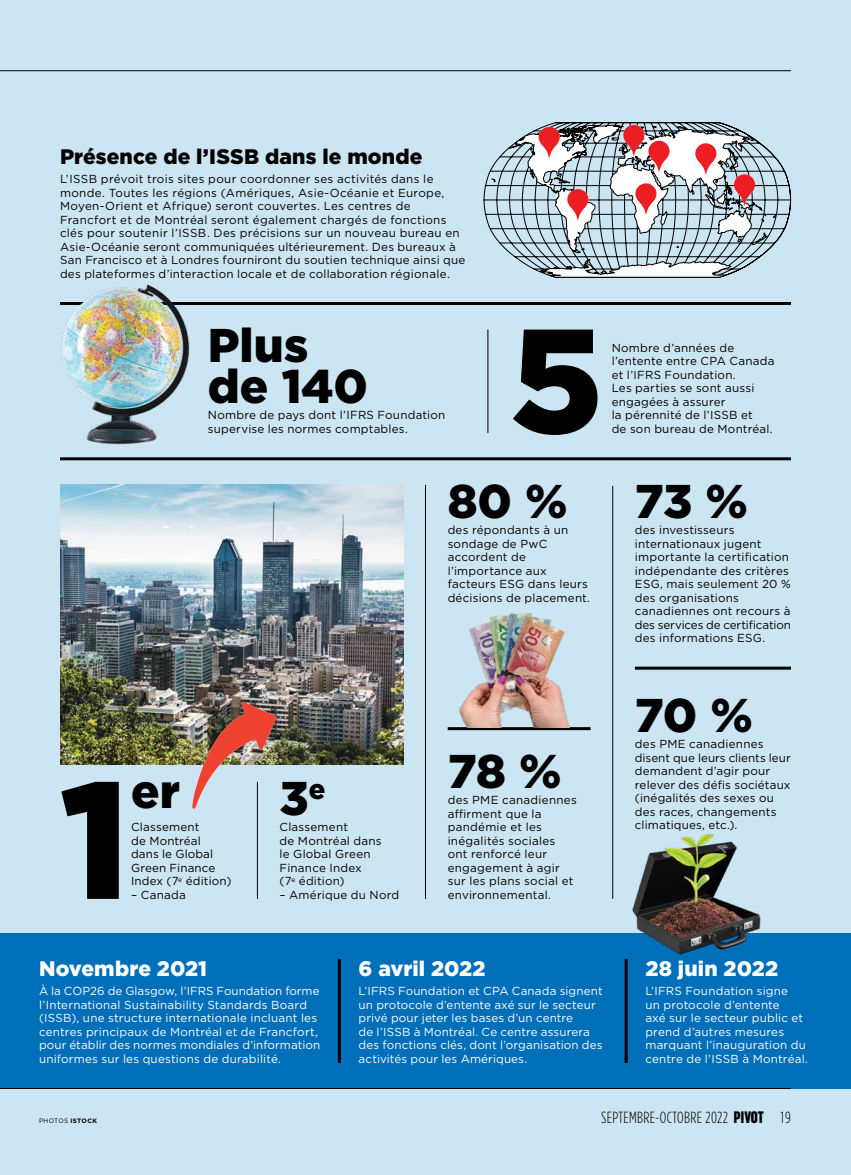
<style>
.page{position:relative;width:851px;height:1175px;background:#fff}
.page>*{position:absolute;margin:0;border:0;box-sizing:border-box;transform-origin:0 0}
.t1{font:900 165.9px "Gotham";color:#000}
.t2{font:900 147.6px "Gotham";color:#000}
.t3{font:900 47.25px/40.5px "Gotham";letter-spacing:-.005em;color:#000}
.t4{font:900 21px "Gotham";letter-spacing:.005em;color:#fff}
.t5{font:900 21px "Gotham";letter-spacing:.005em;color:#000}
.t6{font:300 16.2px "Gotham Condensed";letter-spacing:.02em;color:#000}
.t7{font:11.7px/13.5px "Gotham";letter-spacing:.02em;color:#000}
.t8{font:11.7px/13.5px "Gotham";letter-spacing:.01em;color:#fff}
.t9{font:6.3px "Gotham";letter-spacing:.045em;color:#000}
.s1{font-weight:700}
.s2{font-family:"Sharp Grotesk Bold 14";font-weight:400}
</style>
<div class="page">
<div style="left:0;top:0;width:850px;height:1174px;background:#cbe5f2"></div>
<hr style="left:0;top:70px;width:790px;height:1px;background:#000">
<div style="left:0;top:933px;width:850px;height:155px;background:#006fba"></div>
<hr style="left:60px;top:302px;width:730px;height:3px;background:#000">
<hr style="left:60px;top:457px;width:730px;height:3px;background:#000">
<hr style="left:447px;top:727px;width:143px;height:3px;background:#000">
<hr style="left:635px;top:666px;width:155px;height:3px;background:#000">
<hr style="left:257px;top:782px;width:1px;height:116px;background:#000">
<hr style="left:425px;top:484px;width:1px;height:414px;background:#000">
<hr style="left:487px;top:329px;width:1px;height:104px;background:#000">
<hr style="left:612px;top:486px;width:1px;height:412px;background:#000">
<hr style="left:0;top:1088px;width:790px;height:1px;background:#000">
<hr style="left:338px;top:959px;width:3px;height:104px;background:#000">
<hr style="left:624px;top:959px;width:3px;height:104px;background:#000">
<img style="left:60px;top:484px;width:343px;height:280px">
<img style="left:61px;top:284px;width:129px;height:161px">
<img style="left:459px;top:613px;width:111px;height:114px">
<img style="left:612px;top:832px;width:149px;height:128px">
<svg style="left:483px;top:122px;width:308px;height:119px"></svg>
<svg style="left:491px;top:124px;width:286px;height:154px"></svg>
<svg style="left:538px;top:127px;width:21px;height:31px"></svg>
<svg style="left:567px;top:189px;width:21px;height:32px"></svg>
<svg style="left:695px;top:143px;width:21px;height:32px"></svg>
<svg style="left:734px;top:174px;width:21px;height:32px"></svg>
<svg style="left:623px;top:125px;width:46px;height:47px;background:#c27c80"></svg>
<svg style="left:635px;top:183px;width:21px;height:32px"></svg>
<img style="left:192px;top:701px;width:84px;height:108px">
<p class="t5" style="left:60px;top:142px;width:364px">Présence de l’ISSB dans le monde</p>
<p class="t7" style="left:60px;top:172px;width:407px">L’ISSB prévoit trois sites pour coordonner ses activités dans le monde. Toutes les régions (Amériques, Asie-Océanie et Europe, Moyen-Orient et Afrique) seront couvertes. Les centres de Francfort et de Montréal seront également chargés de fonctions clés pour soutenir l’ISSB. Des précisions sur un nouveau bureau en Asie-Océanie seront communiquées ultérieurement. Des bureaux à San Francisco et à Londres fourniront du soutien technique ainsi que des plateformes d’interaction locale et de collaboration régionale.</p>
<p class="t3" style="left:208px;top:325px;width:162px">Plus de 140</p>
<p class="t7" style="left:208px;top:408px;width:239px">Nombre de pays dont l’IFRS Foundation supervise les normes comptables.</p>
<p class="t2" style="left:510px;top:279px;width:94px">5</p>
<p class="t7" style="left:611px;top:341px;width:164px">Nombre d’années de l’entente entre CPA Canada et l’IFRS Foundation.<br>Les parties se sont aussi engagées à assurer<br>la pérennité de l’ISSB et<br>de son bureau de Montréal.</p>
<p class="t3" style="left:447px;top:480px;width:121px">80 %</p>
<p class="t7" style="left:447px;top:523px;width:144px">des répondants à un sondage de PwC accordent de l’importance aux facteurs ESG dans leurs décisions de placement.</p>
<p class="t3" style="left:635px;top:480px;width:115px">73 %</p>
<p class="t7" style="left:635px;top:523px;width:157px">des investisseurs internationaux jugent importante la certification indépendante des critères<br>ESG, mais seulement 20 % des organisations canadiennes ont recours à des services de certification des informations ESG.</p>
<p class="t1" style="left:60px;top:725px;width:72px">1</p>
<p class="t3" style="left:131px;top:770px;width:50px">er</p>
<p class="t7" style="left:131px;top:820px;width:102px">Classement<br>de Montréal<br>dans le Global<br>Green Finance<br>Index (7<sup>e</sup> édition)</p>
<p class="t7" style="left:131px;top:887px;width:56px">– Canada</p>
<p class="t3" style="left:279px;top:777px;width:48px">3<sup>e</sup></p>
<p class="t7" style="left:279px;top:820px;width:103px">Classement<br>de Montréal dans le Global Green<br>Finance Index<br>(7<sup>e</sup> édition)</p>
<p class="t7" style="left:279px;top:887px;width:121px">– Amérique du Nord</p>
<p class="t3" style="left:447px;top:750px;width:115px">78 %</p>
<p class="t7" style="left:447px;top:793px;width:131px">des PME canadiennes affirment que la pandémie et les inégalités sociales ont renforcé leur engagement à agir sur les plans social et environnemental.</p>
<p class="t3" style="left:635px;top:694px;width:119px">70 %</p>
<p class="t7" style="left:635px;top:737px;width:157px">des PME canadiennes disent que leurs clients leur demandent d’agir pour relever des défis sociétaux (inégalités des sexes ou des races, changements climatiques, etc.).</p>
<p class="t4" style="left:39px;top:954px;width:170px">Novembre 2021</p>
<p class="t8" style="left:39px;top:984px;width:283px">À la COP26 de Glasgow, l’IFRS Foundation forme l’International Sustainability Standards Board (ISSB), une structure internationale incluant les centres principaux de Montréal et de Francfort, pour établir des normes mondiales d’information uniformes sur les questions de durabilité.</p>
<p class="t4" style="left:358px;top:954px;width:129px">6 avril 2022</p>
<p class="t8" style="left:358px;top:984px;width:245px">L’IFRS Foundation et CPA Canada signent un protocole d’entente axé sur le secteur privé pour jeter les bases d’un centre<br>de l’ISSB à Montréal. Ce centre assurera des fonctions clés, dont l’organisation des activités pour les Amériques.</p>
<p class="t4" style="left:645px;top:954px;width:134px">28 juin 2022</p>
<p class="t8" style="left:645px;top:984px;width:164px">L’IFRS Foundation signe<br>un protocole d’entente<br>axé sur le secteur public et prend d’autres mesures marquant l’inauguration du centre de l’ISSB à Montréal.</p>
<p class="t9" style="left:39px;top:1116px;width:59px">PHOTOS <span class="s1">ISTOCK</span></p>
<h3 class="t6" style="left:601px;top:1108px;width:191px">SEPTEMBRE-OCTOBRE 2022 <span class="s2">PIVOT</span> 19</h3>
</div>
